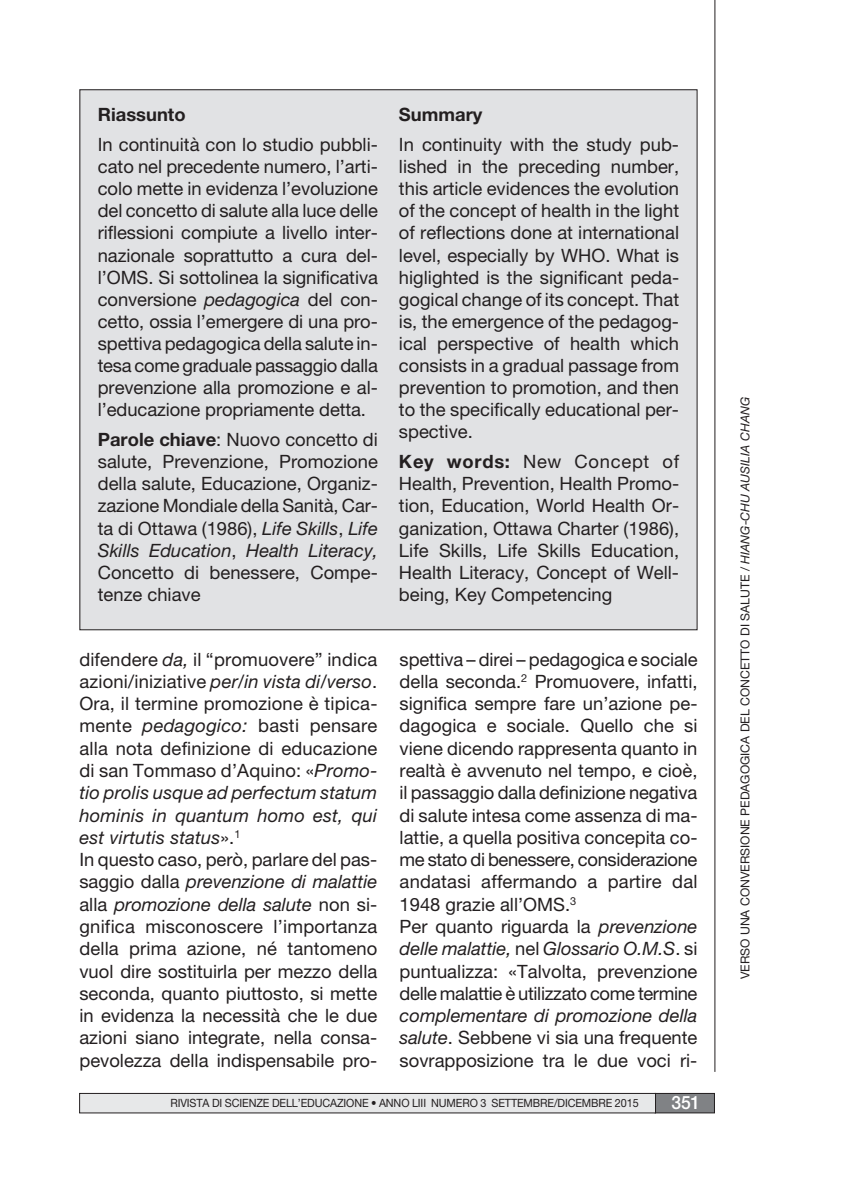
<style>
.page{position:relative;width:844px;height:1191px;background:#fff}
.page>*{position:absolute;margin:0;border:0;box-sizing:border-box;transform-origin:0 0}
.t1{font:18.38px/22.1px "Helvetica Neue LT Pro";color:#231f20;text-align:justify}
.t2{font:700 18.38px "Helvetica Neue LT Pro";color:#231f20}
.t3{font:500 18.38px "Helvetica Neue LT Pro";color:#fff;scale:.95 1}
.t4{font:12.25px "Helvetica Neue LT Pro";color:#231f20}
.t5{font:11.38px "Helvetica Neue LT Pro";letter-spacing:-.01em;color:#231f20;scale:.95 1}
.s1{font-style:italic}
.s2{font-weight:700}
</style>
<div class="page">
<div style="left:655px;top:1093px;width:59px;height:20px;background:#808285"></div>
<div style="left:654px;top:1093px;width:60px;height:20px;border:1px solid #231f20"></div>
<div style="left:80px;top:1093px;width:575px;height:20px;background:#e7e8e9"></div>
<div style="left:79px;top:1093px;width:576px;height:20px;border:1px solid #231f20"></div>
<hr style="left:714px;top:0;width:1px;height:1071px;background:#231f20">
<div style="left:80px;top:90px;width:617px;height:540px;background:#e1e2e4"></div>
<p class="t2" style="left:98px;top:108px;width:89px">Riassunto</p>
<p class="t1" style="left:98px;top:135px;width:281px">In continuità con lo studio pubbli&shy;cato nel precedente numero, l’arti&shy;colo mette in evidenza l’evoluzione del concetto di salute alla luce delle riflessioni compiute a livello inter&shy;nazionale soprattutto a cura del&shy;l’OMS. Si sottolinea la significativa conversione <span class="s1">pedagogica</span> del con&shy;cetto, ossia l’emergere di una pro&shy;spettiva pedagogica della salute in&shy;tesa come graduale passaggio dalla prevenzione alla promozione e al&shy;l’educazione propriamente detta.</p>
<p class="t1" style="left:98px;top:430px;width:281px"><span class="s2">Parole chiave</span>: Nuovo concetto di salute, Prevenzione, Promozione della salute, Educazione, Organiz&shy;zazione Mondiale della Sanità, Car&shy;ta di Ottawa (1986), <span class="s1">Life Skills</span>, <span class="s1">Life Skills Education</span>, <span class="s1">Health Literacy, </span>Concetto di benessere, Compe&shy;tenze chiave</p>
<p class="t2" style="left:399px;top:108px;width:85px">Summary</p>
<p class="t1" style="left:399px;top:135px;width:281px">In continuity with the study pub&shy;lished in the preceding number, this article evidences the evolution of the concept of health in the light of reflections done at international level, especially by WHO. What is higlighted is the significant peda&shy;gogical change of its concept. That is, the emergence of the pedagog&shy;ical perspective of health which consists in a gradual passage from prevention to promotion, and then to the specifically educational per&shy;spective.</p>
<p class="t1" style="left:399px;top:452px;width:281px"><span class="s2">Key words:</span> New Concept of Health, Prevention, Health Promo&shy;tion, Education, World Health Or&shy;ganization, Ottawa Charter (1986), Life Skills, Life Skills Education, Health Literacy, Concept of Well&shy;being, Key Competencing</p>
<p class="t1" style="left:79px;top:650px;width:299px;text-align:left">difendere <span class="s1">da,</span> il “promuovere” indica azioni/iniziative <span class="s1">per</span>/<span class="s1">in vista di</span>/<span class="s1">verso</span>.<br>Ora, il termine promozione è tipica&shy;mente <span class="s1">pedagogico:</span> basti pensare alla nota definizione di educazione di san Tommaso d’Aquino: «<span class="s1">Promo&shy;tio prolis usque ad perfectum statum hominis in quantum homo est, qui est virtutis status</span>».<sup>1<br></sup>In questo caso, però, parlare del pas&shy;saggio dalla <span class="s1">prevenzione di malattie </span>alla <span class="s1">promozione della salute</span> non si&shy;gnifica misconoscere l’importanza della prima azione, né tantomeno vuol dire sostituirla per mezzo della seconda, quanto piuttosto, si mette in evidenza la necessità che le due azioni siano integrate, nella consa&shy;pevolezza della indispensabile pro-</p>
<p class="t1" style="left:399px;top:650px;width:299px;text-align:left">spettiva – direi – pedagogica e sociale della seconda.<sup>2</sup> Promuovere, infatti, significa sempre fare un’azione pe&shy;dagogica e sociale. Quello che si viene dicendo rappresenta quanto in realtà è avvenuto nel tempo, e cioè, il passaggio dalla definizione negativa di salute intesa come assenza di ma&shy;lattie, a quella positiva concepita co&shy;me stato di benessere, considerazione andatasi affermando a partire dal 1948 grazie all’OMS.<sup>3<br></sup>Per quanto riguarda la <span class="s1">prevenzione delle malattie,</span> nel <span class="s1">Glossario O.M.S</span>. si puntualizza: «Talvolta, prevenzione delle malattie è utilizzato come termine</p>
<p class="t1" style="left:399px;top:1006px;width:299px"><span class="s1">complementare di promozione della salute</span>. Sebbene vi sia una frequente sovrapposizione tra le due voci ri-</p>
<p class="t5" style="left:170px;top:1098px;width:494px">RIVISTA DI SCIENZE DELL’EDUCAZIONE • ANNO LIII NUMERO 3 SETTEMBRE/DICEMBRE 2015</p>
<p class="t3" style="left:671px;top:1096px;width:32px">351</p>
<p class="t4" style="left:740px;top:979px;width:584px;rotate:-90deg">VERSO UNA CONVERSIONE PEDAGOGICA DEL CONCETTO DI SALUTE / <span class="s1">HIANG-CHU AUSILIA CHANG</span></p>
</div>
